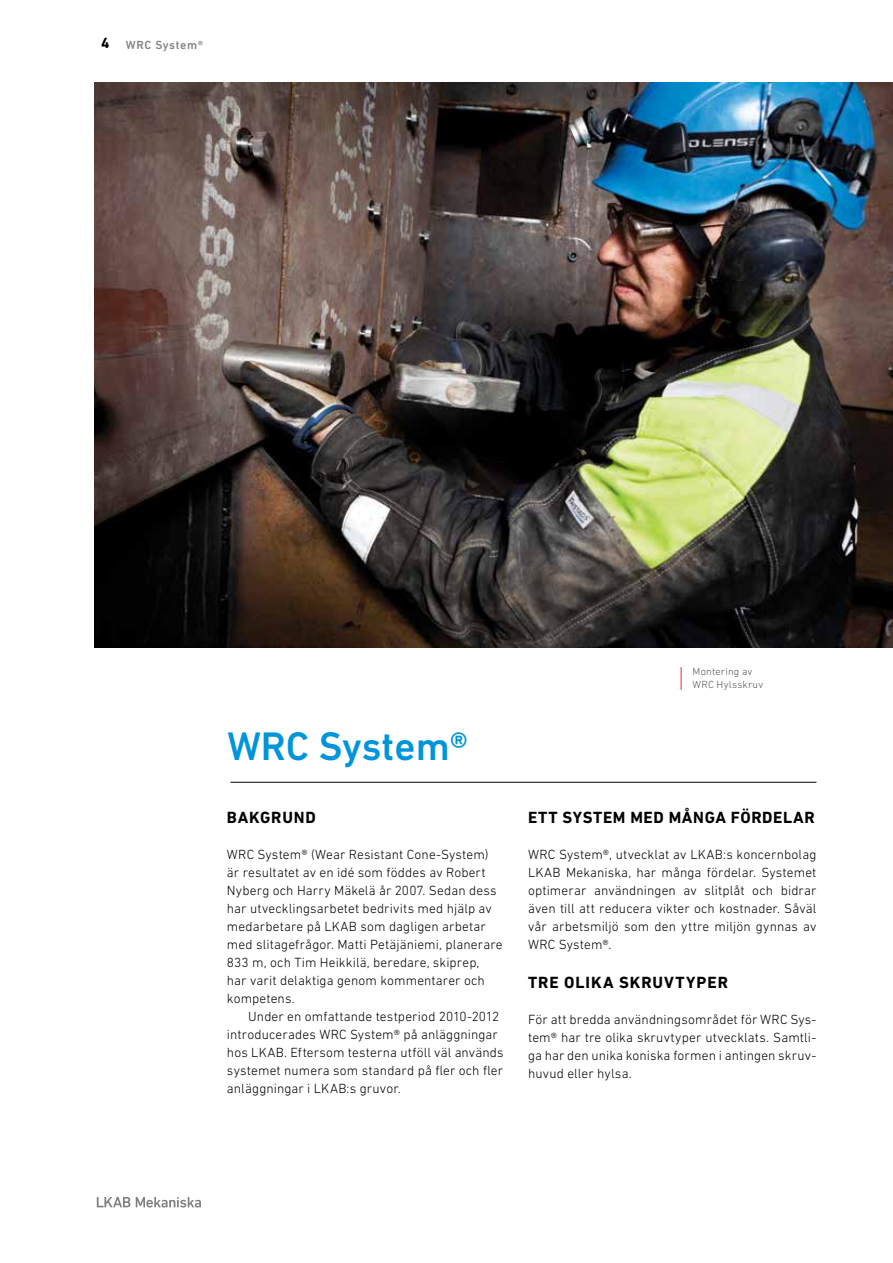
<style>
.page{position:relative;width:893px;height:1263px;background:#fff}
.page>*{position:absolute;margin:0;border:0;box-sizing:border-box;transform-origin:0 0}
.t1{font:500 40.5px "DIN Next LT Profor LKAB";color:#0095da}
.t2{font:700 16.5px "DIN Next LT Profor LKAB";letter-spacing:.05em;color:#000}
.t3{font:300 13.5px/18px "DIN Next LT Pro";letter-spacing:.01em;color:#000}
.t4{font:500 12px "DIN Next LT Pro";letter-spacing:.05em;color:#808285}
.t5{font:300 10.5px/13.5px "DIN Next LT Pro";letter-spacing:.025em;color:#55585b}
.s1{font-weight:700;font-size:15px;color:#000}
</style>
<div class="page">
<svg style="left:97px;top:1197px;width:104px;height:10px"></svg>
<hr style="left:230px;top:782px;width:586px;height:1px;background:#000">
<img style="left:94px;top:83px;width:799px;height:564px">
<svg style="left:681px;top:667px;width:1px;height:23px"></svg>
<p class="t4" style="left:101px;top:38px;width:104px"><span class="s1">4</span> WRC System®</p>
<h1 class="t1" style="left:227px;top:723px;width:242px">WRC System®</h1>
<p class="t2" style="left:227px;top:808px;width:90px">BAKGRUND</p>
<p class="t3" style="left:227px;top:845px;width:277px">WRC System® (Wear Resistant Cone-System) är resultatet av en idé som föddes av Robert Nyberg och Harry Mäkelä år 2007. Sedan dess har utvecklingsarbetet bedrivits med hjälp av medarbetare på LKAB som dagligen arbetar med slitagefrågor. Matti Petäjäniemi, planerare 833 m, och Tim Heikkilä, beredare, skiprep,<br>har varit delaktiga genom kommentarer och kompetens.</p>
<p class="t3" style="left:227px;top:1007px;width:278px;text-indent:21px">Under en omfattande testperiod 2010-2012 introducerades WRC System® på anläggningar hos LKAB. Eftersom testerna utföll väl används systemet numera som standard på fler och fler anläggningar i LKAB:s gruvor.</p>
<p class="t5" style="left:692px;top:664px;width:72px">Montering av<br>WRC Hylsskruv</p>
<p class="t2" style="left:528px;top:808px;width:288px">ETT SYSTEM MED MÅNGA FÖRDELAR</p>
<p class="t3" style="left:528px;top:845px;width:290px;text-align:justify">WRC System®, utvecklat av LKAB:s koncernbolag LKAB Mekaniska, har många fördelar. Systemet optimerar användningen av slitplåt och bidrar även till att reducera vikter och kostnader. Såväl vår arbetsmiljö som den yttre miljön gynnas av WRC System®.</p>
<p class="t2" style="left:528px;top:973px;width:201px">TRE OLIKA SKRUVTYPER</p>
<p class="t3" style="left:528px;top:1010px;width:290px;text-align:justify">För att bredda användningsområdet för WRC Sys&shy;tem® har tre olika skruvtyper utvecklats. Samtli&shy;ga har den unika koniska formen i antingen skruv&shy;huvud eller hylsa.</p>
</div>
